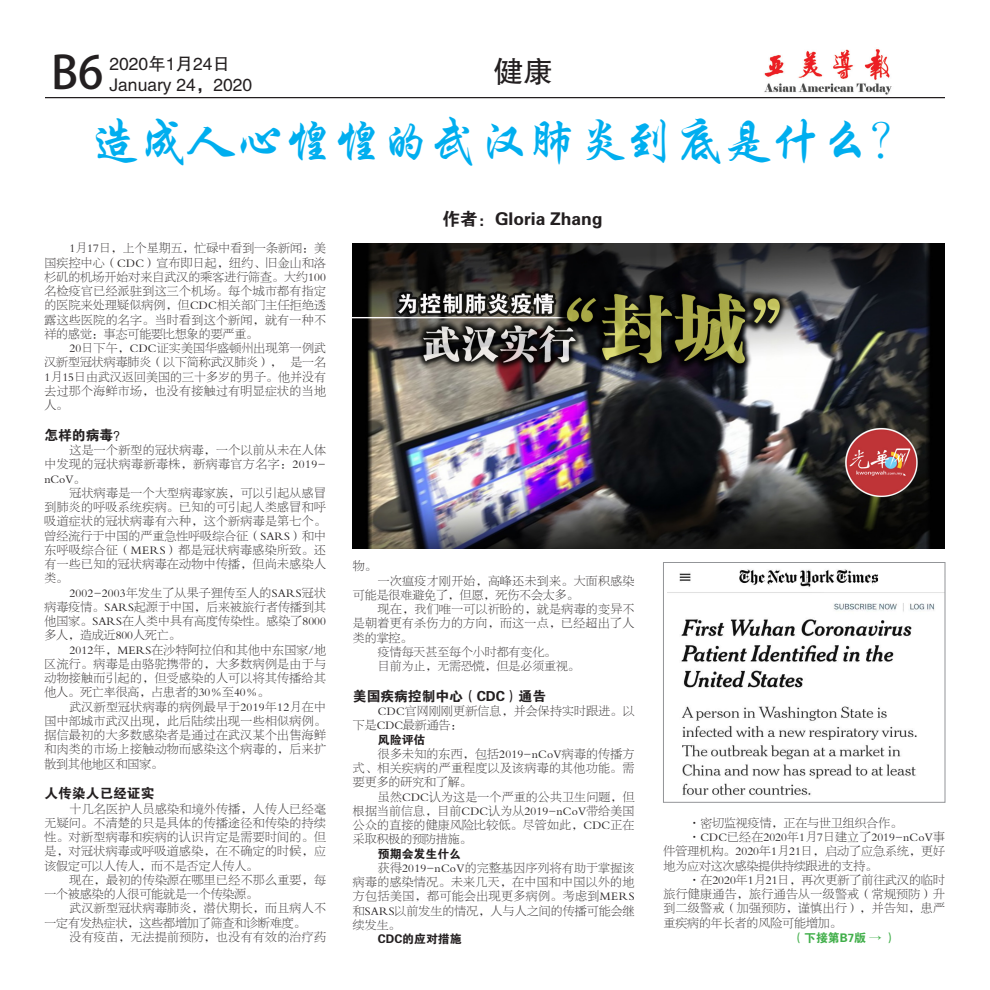
<style>
.page{position:relative;width:990px;height:990px;background:#fff}
.page>*{position:absolute;margin:0;border:0;box-sizing:border-box;transform-origin:0 0}
.t1{font:50px "FZXKJW GB1 0";letter-spacing:-.025em;color:#00aeef}
.t2{font:45px "Adobe Heiti Std";color:#231f20}
.t3{font:30px "FZHTJW GB1 0";color:#231f20}
.t4{font:17.5px "FZHTFW GB1 0";color:#231f20}
.t5{font:17.5px "FZDHTJW GB1 0";color:#231f20}
.t6{font:13.75px "FZDHTJW GB1 0";color:#231f20}
.t7{font:11.88px/14.2px "FZBSJW GB1 0";letter-spacing:.02em;color:#231f20;text-align:justify}
.t8{font:11.88px/14.2px "FZBSJW GB1 0";color:#231f20}
.t9{font:11.88px "FZDHTJW GB1 0";color:#231f20}
.t10{font:11.88px "FZDHTJW GB1 0";color:#40ae49}
</style>
<div class="page">
<hr style="left:45px;top:97px;width:900px;height:1px;background:#231f20">
<img style="left:764px;top:49px;width:128px;height:46px">
<img style="left:353px;top:244px;width:592px;height:305px">
<img style="left:668px;top:569px;width:275px;height:227px">
<div style="left:663px;top:562px;width:282px;height:240px;border:1px solid #939598"></div>
<p class="t2" style="left:51px;top:46px;width:54px">B6</p>
<p class="t4" style="left:109px;top:54px;width:122px">2020年1月24日</p>
<p class="t3" style="left:493px;top:55px;width:61px">健康</p>
<p class="t4" style="left:109px;top:75px;width:144px">January 24，2020</p>
<p class="t1" style="left:89px;top:115px;width:832px">造成人心惶惶的武汉肺炎到底是什么？</p>
<p class="t7" style="left:44px;top:242px;width:283px;text-indent:25px">1月17日，上个星期五，忙碌中看到一条新闻：美国疾控中心（CDC）宣布即日起，纽约、旧金山和洛杉矶的机场开始对来自武汉的乘客进行筛查。大约100名检疫官已经派驻到这三个机场。每个城市都有指定的医院来处理疑似病例，但CDC相关部门主任拒绝透露这些医院的名字。当时看到这个新闻，就有一种不祥的感觉：事态可能要比想象的要严重。</p>
<p class="t7" style="left:44px;top:341px;width:283px;text-indent:25px">20日下午，CDC证实美国华盛顿州出现第一例武汉新型冠状病毒肺炎（以下简称武汉肺炎）， 是一名1月15日由武汉返回美国的三十多岁的男子。他并没有去过那个海鲜市场，也没有接触过有明显症状的当地人。</p>
<p class="t6" style="left:44px;top:428px;width:84px">怎样的病毒？</p>
<p class="t7" style="left:44px;top:443px;width:283px;text-indent:25px">这是一个新型的冠状病毒，一个以前从未在人体中发现的冠状病毒新毒株，新病毒官方名字：2019- nCoV。</p>
<p class="t7" style="left:44px;top:486px;width:283px;text-indent:25px">冠状病毒是一个大型病毒家族，可以引起从感冒到肺炎的呼吸系统疾病。已知的可引起人类感冒和呼吸道症状的冠状病毒有六种，这个新病毒是第七个。曾经流行于中国的严重急性呼吸综合征（SARS）和中东呼吸综合征（MERS）都是冠状病毒感染所致。还有一些已知的冠状病毒在动物中传播，但尚未感染人类。</p>
<p class="t7" style="left:44px;top:586px;width:283px;text-indent:25px">2002-2003年发生了从果子狸传至人的SARS冠状病毒疫情。SARS起源于中国，后来被旅行者传播到其他国家。SARS在人类中具有高度传染性。感染了8000多人，造成近800人死亡。</p>
<p class="t7" style="left:44px;top:643px;width:283px;text-indent:25px">2012年，MERS在沙特阿拉伯和其他中东国家/地区流行。病毒是由骆驼携带的，大多数病例是由于与动物接触而引起的，但受感染的人可以将其传播给其他人。死亡率很高，占患者的30％至40％。</p>
<p class="t7" style="left:44px;top:700px;width:283px;text-indent:25px">武汉新型冠状病毒的病例最早于2019年12月在中国中部城市武汉出现，此后陆续出现一些相似病例。据信最初的大多数感染者是通过在武汉某个出售海鲜和肉类的市场上接触动物而感染这个病毒的，后来扩散到其他地区和国家。</p>
<p class="t6" style="left:44px;top:786px;width:112px">人传染人已经证实</p>
<p class="t7" style="left:44px;top:802px;width:283px;text-indent:25px">十几名医护人员感染和境外传播，人传人已经毫无疑问。不清楚的只是具体的传播途径和传染的持续性。对新型病毒和疾病的认识肯定是需要时间的。但是，对冠状病毒或呼吸道感染，在不确定的时候，应该假定可以人传人，而不是否定人传人。</p>
<p class="t7" style="left:44px;top:873px;width:283px;text-indent:25px">现在，最初的传染源在哪里已经不那么重要，每一个被感染的人很可能就是一个传染源。</p>
<p class="t8" style="left:44px;top:902px;width:283px;text-indent:25px">武汉新型冠状病毒肺炎，潜伏期长，而且病人不一定有发热症状，这些都增加了筛查和诊断难度。</p>
<p class="t7" style="left:69px;top:930px;width:258px">没有疫苗，无法提前预防，也没有有效的治疗药</p>
<p class="t5" style="left:442px;top:209px;width:162px">作者：Gloria Zhang</p>
<p class="t7" style="left:353px;top:560px;width:25px">物。</p>
<p class="t7" style="left:353px;top:574px;width:283px;text-indent:25px">一次瘟疫才刚开始，高峰还未到来。大面积感染可能是很难避免了，但愿，死伤不会太多。</p>
<p class="t7" style="left:353px;top:602px;width:283px;text-indent:25px">现在，我们唯一可以祈盼的，就是病毒的变异不是朝着更有杀伤力的方向，而这一点，已经超出了人类的掌控。</p>
<p class="t8" style="left:378px;top:645px;width:180px">疫情每天甚至每个小时都有变化。</p>
<p class="t8" style="left:378px;top:659px;width:203px">目前为止，无需恐慌，但是必须重视。</p>
<p class="t6" style="left:353px;top:689px;width:195px">美国疾病控制中心（CDC）通告</p>
<p class="t7" style="left:353px;top:704px;width:283px;text-indent:25px">CDC官网刚刚更新信息，并会保持实时跟进。以下是CDC最新通告：</p>
<p class="t9" style="left:378px;top:733px;width:49px">风险评估</p>
<p class="t7" style="left:353px;top:747px;width:283px;text-indent:25px">很多未知的东西，包括2019-nCoV病毒的传播方式、相关疾病的严重程度以及该病毒的其他功能。需要更多的研究和了解。</p>
<p class="t7" style="left:353px;top:790px;width:283px;text-indent:25px">虽然CDC认为这是一个严重的公共卫生问题，但根据当前信息，目前CDC认为从2019-nCoV带给美国公众的直接的健康风险比较低。尽管如此，CDC正在采取积极的预防措施。</p>
<p class="t9" style="left:378px;top:847px;width:85px">预期会发生什么</p>
<p class="t7" style="left:353px;top:861px;width:283px;text-indent:25px">获得2019-nCoV的完整基因序列将有助于掌握该病毒的感染情况。未来几天，在中国和中国以外的地方包括美国，都可能会出现更多病例。考虑到MERS和SARS以前发生的情况，人与人之间的传播可能会继续发生。</p>
<p class="t9" style="left:378px;top:933px;width:85px">CDC的应对措施</p>
<p class="t8" style="left:688px;top:816px;width:215px">·密切监视疫情，正在与世卫组织合作。</p>
<p class="t7" style="left:663px;top:830px;width:283px;text-indent:25px">·CDC已经在2020年1月7日建立了2019-nCoV事件管理机构。2020年1月21日，启动了应急系统，更好地为应对这次感染提供持续跟进的支持。</p>
<p class="t7" style="left:663px;top:873px;width:283px;text-indent:25px">·在2020年1月21日，再次更新了前往武汉的临时旅行健康通告，旅行通告从一级警戒（常规预防）升到二级警戒（加强预防，谨慎出行），并告知，患严重疾病的年长者的风险可能增加。</p>
<p class="t10" style="left:792px;top:932px;width:106px">（下接第B7版 → ）</p>
</div>
